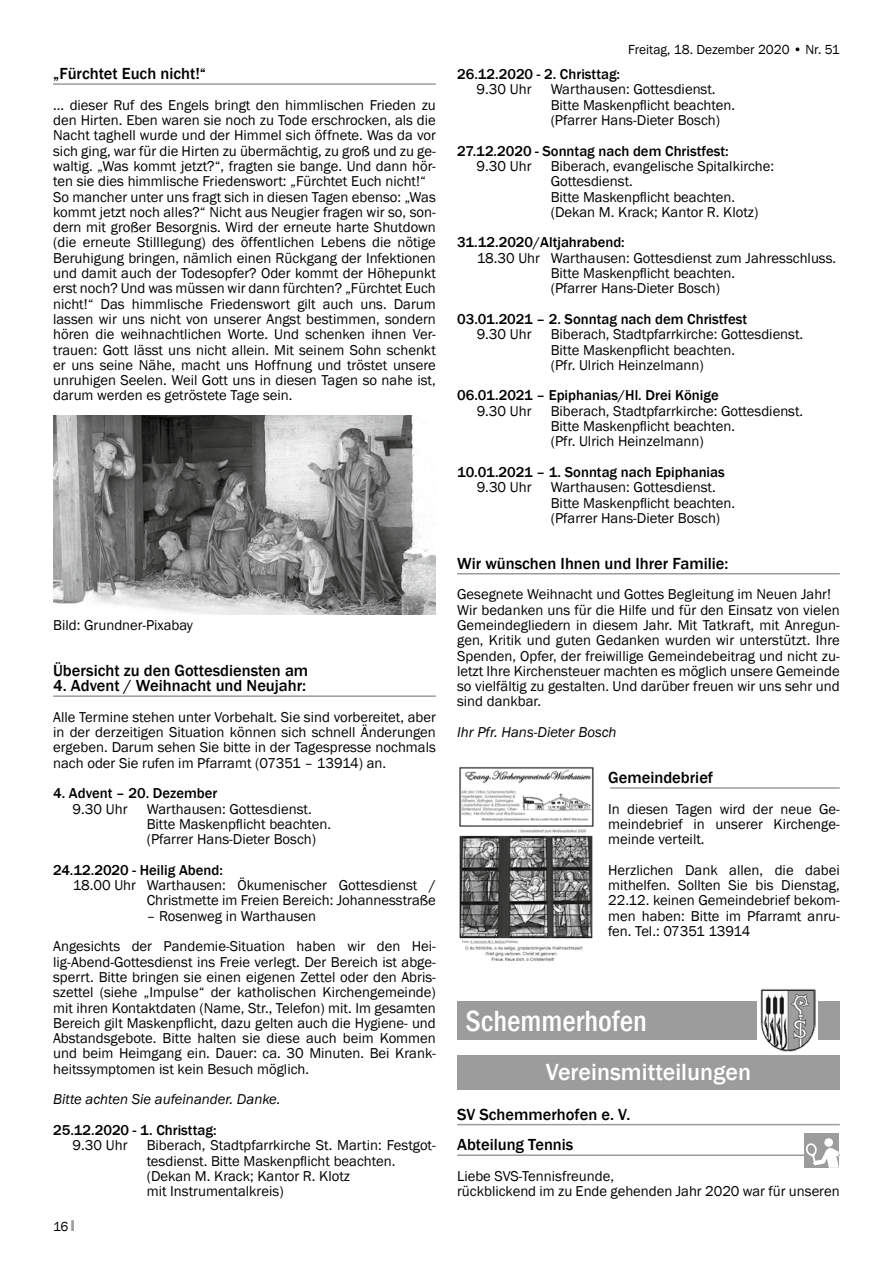
<style>
.page{position:relative;width:893px;height:1263px;background:#fff}
.page>*{position:absolute;margin:0;border:0;box-sizing:border-box;transform-origin:0 0}
.t1{font:500 condensed 30px "Franklin Gothic";color:#fff}
.t2{font:500 24px "Franklin Gothic";color:#fff}
.t3{font:500 16.5px/30.6px "Franklin Gothic";color:#000}
.t4{font:14.7px/15.3px "Franklin Gothic";color:#000}
.t5{font:500 14.7px "Franklin Gothic";color:#000}
.t6{font:italic 14.7px "Franklin Gothic";color:#000}
.t7{font:13.5px "Franklin Gothic";color:#000}
.s1{font-family:"Impact";color:#9c9c9d}
</style>
<div class="page">
<hr style="left:457px;top:573px;width:383px;height:1px;background:#9c9c9d">
<hr style="left:610px;top:787px;width:230px;height:2px;background:#9c9c9d">
<hr style="left:457px;top:1124px;width:383px;height:1px;background:#9c9c9d">
<hr style="left:457px;top:1154px;width:383px;height:2px;background:#9c9c9d">
<img style="left:459px;top:767px;width:135px;height:195px">
<div style="left:457px;top:1001px;width:383px;height:39px;background:#9c9c9d"></div>
<svg style="left:757px;top:989px;width:61px;height:51px"></svg>
<img style="left:760px;top:989px;width:55px;height:62px">
<div style="left:457px;top:1055px;width:383px;height:34px;background:#9c9c9d"></div>
<div style="left:804px;top:1133px;width:35px;height:34px;background:#9c9c9d"></div>
<svg style="left:806px;top:1138px;width:33px;height:30px"></svg>
<hr style="left:53px;top:83px;width:383px;height:2px;background:#9c9c9d">
<hr style="left:53px;top:695px;width:383px;height:2px;background:#9c9c9d">
<img style="left:53px;top:416px;width:383px;height:199px">
<p class="t3" style="left:53px;top:58px;width:154px">„Fürchtet Euch nicht!“</p>
<p class="t4" style="left:53px;top:97px;width:384px">... dieser Ruf des Engels bringt den himmlischen Frieden zu den Hirten. Eben waren sie noch zu Tode erschrocken, als die Nacht taghell wurde und der Himmel sich öffnete. Was da vor sich ging, war für die Hirten zu übermächtig, zu groß und zu ge&shy;waltig. „Was kommt jetzt?“, fragten sie bange. Und dann hör&shy;ten sie dies himmlische Friedenswort: „Fürchtet Euch nicht!“ So mancher unter uns fragt sich in diesen Tagen ebenso: „Was kommt jetzt noch alles?“ Nicht aus Neugier fragen wir so, son&shy;dern mit großer Besorgnis. Wird der erneute harte Shutdown (die erneute Stilllegung) des öffentlichen Lebens die nötige Beruhigung bringen, nämlich einen Rückgang der Infektionen und damit auch der Todesopfer? Oder kommt der Höhepunkt erst noch? Und was müssen wir dann fürchten? „Fürchtet Euch nicht!“ Das himmlische Friedenswort gilt auch uns. Darum lassen wir uns nicht von unserer Angst bestimmen, sondern hören die weihnachtlichen Worte. Und schenken ihnen Ver&shy;trauen: Gott lässt uns nicht allein. Mit seinem Sohn schenkt er uns seine Nähe, macht uns Hoffnung und tröstet unsere unruhigen Seelen. Weil Gott uns in diesen Tagen so nahe ist, darum werden es getröstete Tage sein.</p>
<p class="t4" style="left:53px;top:618px;width:141px">Bild: Grundner-Pixabay</p>
<p class="t3" style="left:53px;top:655px;width:257px">Übersicht zu den Gottesdiensten am</p>
<p class="t3" style="left:53px;top:670px;width:255px">4. Advent / Weihnacht und Neujahr:</p>
<p class="t4" style="left:53px;top:709px;width:384px;text-align:justify">Alle Termine stehen unter Vorbehalt. Sie sind vorbereitet, aber in der derzeitigen Situation können sich schnell Änderungen ergeben. Darum sehen Sie bitte in der Tagespresse nochmals nach oder Sie rufen im Pfarramt (07351 – 13914) an.</p>
<p class="t5" style="left:53px;top:784px;width:166px">4. Advent – 20. Dezember</p>
<p class="t4" style="left:73px;top:801px;width:56px">9.30 Uhr</p>
<p class="t4" style="left:147px;top:801px;width:186px">Warthausen: Gottesdienst.<br>Bitte Maskenpflicht beachten. (Pfarrer Hans-Dieter Bosch)</p>
<p class="t5" style="left:53px;top:861px;width:171px">24.12.2020 - Heilig Abend:</p>
<p class="t4" style="left:73px;top:878px;width:365px;text-align:right">18.00 Uhr Warthausen: Ökumenischer Gottesdienst /<br>Christmette im Freien Bereich: Johannesstraße</p>
<p class="t4" style="left:53px;top:901px;width:384px;line-height:30.6px;text-indent:94px">– Rosenweg in Warthausen<br>Angesichts der Pandemie-Situation haben wir den Hei-</p>
<p class="t4" style="left:53px;top:954px;width:384px;text-align:justify">lig-Abend-Gottesdienst ins Freie verlegt. Der Bereich ist abge&shy;sperrt. Bitte bringen sie einen eigenen Zettel oder den Abris&shy;szettel (siehe „Impulse“ der katholischen Kirchengemeinde) mit ihren Kontaktdaten (Name, Str., Telefon) mit. Im gesamten Bereich gilt Maskenpflicht, dazu gelten auch die Hygiene- und Abstandsgebote. Bitte halten sie diese auch beim Kommen und beim Heimgang ein. Dauer: ca. 30 Minuten. Bei Krank&shy;heitssymptomen ist kein Besuch möglich.</p>
<p class="t6" style="left:53px;top:1090px;width:229px">Bitte achten Sie aufeinander. Danke.</p>
<p class="t5" style="left:53px;top:1121px;width:165px">25.12.2020 - 1. Christtag:</p>
<p class="t4" style="left:73px;top:1138px;width:56px">9.30 Uhr</p>
<p class="t4" style="left:147px;top:1138px;width:291px">Biberach, Stadtpfarrkirche St. Martin: Festgot&shy;tesdienst. Bitte Maskenpflicht beachten. (Dekan M. Krack; Kantor R. Klotz<br>mit Instrumentalkreis)</p>
<p class="t7" style="left:53px;top:1218px;width:23px">16 <span class="s1">I</span></p>
<p class="t7" style="left:628px;top:41px;width:213px">Freitag, 18. Dezember 2020 • Nr. 51</p>
<p class="t5" style="left:457px;top:65px;width:165px">26.12.2020 - 2. Christtag:</p>
<p class="t4" style="left:477px;top:82px;width:56px">9.30 Uhr</p>
<p class="t4" style="left:551px;top:82px;width:186px">Warthausen: Gottesdienst.<br>Bitte Maskenpflicht beachten. (Pfarrer Hans-Dieter Bosch)</p>
<p class="t5" style="left:457px;top:142px;width:273px">27.12.2020 - Sonntag nach dem Christfest:</p>
<p class="t4" style="left:477px;top:159px;width:56px">9.30 Uhr</p>
<p class="t4" style="left:551px;top:159px;width:225px">Biberach, evangelische Spitalkirche:<br>Gottesdienst.<br>Bitte Maskenpflicht beachten. (Dekan M. Krack; Kantor R. Klotz)</p>
<p class="t5" style="left:457px;top:233px;width:169px">31.12.2020/Altjahrabend:</p>
<p class="t4" style="left:551px;top:250px;width:287px;text-indent:-74px">18.30 Uhr Warthausen: Gottesdienst zum Jahresschluss.<br>Bitte Maskenpflicht beachten.<br>(Pfarrer Hans-Dieter Bosch)</p>
<p class="t5" style="left:457px;top:310px;width:292px">03.01.2021 – 2. Sonntag nach dem Christfest</p>
<p class="t4" style="left:477px;top:327px;width:56px">9.30 Uhr</p>
<p class="t4" style="left:551px;top:327px;width:254px">Biberach, Stadtpfarrkirche: Gottesdienst.<br>Bitte Maskenpflicht beachten.<br>(Pfr. Ulrich Heinzelmann)</p>
<p class="t5" style="left:457px;top:386px;width:263px">06.01.2021 – Epiphanias/Hl. Drei Könige</p>
<p class="t4" style="left:477px;top:404px;width:56px">9.30 Uhr</p>
<p class="t4" style="left:551px;top:404px;width:254px">Biberach, Stadtpfarrkirche: Gottesdienst.<br>Bitte Maskenpflicht beachten.<br>(Pfr. Ulrich Heinzelmann)</p>
<p class="t5" style="left:457px;top:463px;width:269px">10.01.2021 – 1. Sonntag nach Epiphanias</p>
<p class="t4" style="left:477px;top:480px;width:56px">9.30 Uhr</p>
<p class="t4" style="left:551px;top:480px;width:186px">Warthausen: Gottesdienst.<br>Bitte Maskenpflicht beachten. (Pfarrer Hans-Dieter Bosch)</p>
<p class="t3" style="left:457px;top:548px;width:273px">Wir wünschen Ihnen und Ihrer Familie:</p>
<p class="t4" style="left:457px;top:587px;width:384px">Gesegnete Weihnacht und Gottes Begleitung im Neuen Jahr!<br>Wir bedanken uns für die Hilfe und für den Einsatz von vielen Gemeindegliedern in diesem Jahr. Mit Tatkraft, mit Anregun&shy;gen, Kritik und guten Gedanken wurden wir unterstützt. Ihre Spenden, Opfer, der freiwillige Gemeindebeitrag und nicht zu&shy;letzt Ihre Kirchensteuer machten es möglich unsere Gemeinde so vielfältig zu gestalten. Und darüber freuen wir uns sehr und sind dankbar.</p>
<p class="t6" style="left:457px;top:723px;width:161px">Ihr Pfr. Hans-Dieter Bosch</p>
<p class="t3" style="left:608px;top:762px;width:107px">Gemeindebrief</p>
<p class="t4" style="left:608px;top:801px;width:233px;text-align:justify">In diesen Tagen wird der neue Ge&shy;meindebrief in unserer Kirchenge&shy;meinde verteilt.</p>
<p class="t4" style="left:608px;top:862px;width:233px;text-align:justify">Herzlichen Dank allen, die dabei mithelfen. Sollten Sie bis Dienstag, 22.12. keinen Gemeindebrief bekom&shy;men haben: Bitte im Pfarramt anru&shy;fen. Tel.: 07351 13914</p>
<h1 class="t1" style="left:466px;top:1001px;width:183px">Schemmerhofen</h1>
<h2 class="t2" style="left:546px;top:1057px;width:207px">Vereinsmitteilungen</h2>
<p class="t3" style="left:457px;top:1099px;width:175px">SV Schemmerhofen e. V.<br>Abteilung Tennis</p>
<p class="t4" style="left:457px;top:1168px;width:384px">Liebe SVS-Tennisfreunde,<br>rückblickend im zu Ende gehenden Jahr 2020 war für unseren</p>
</div>
